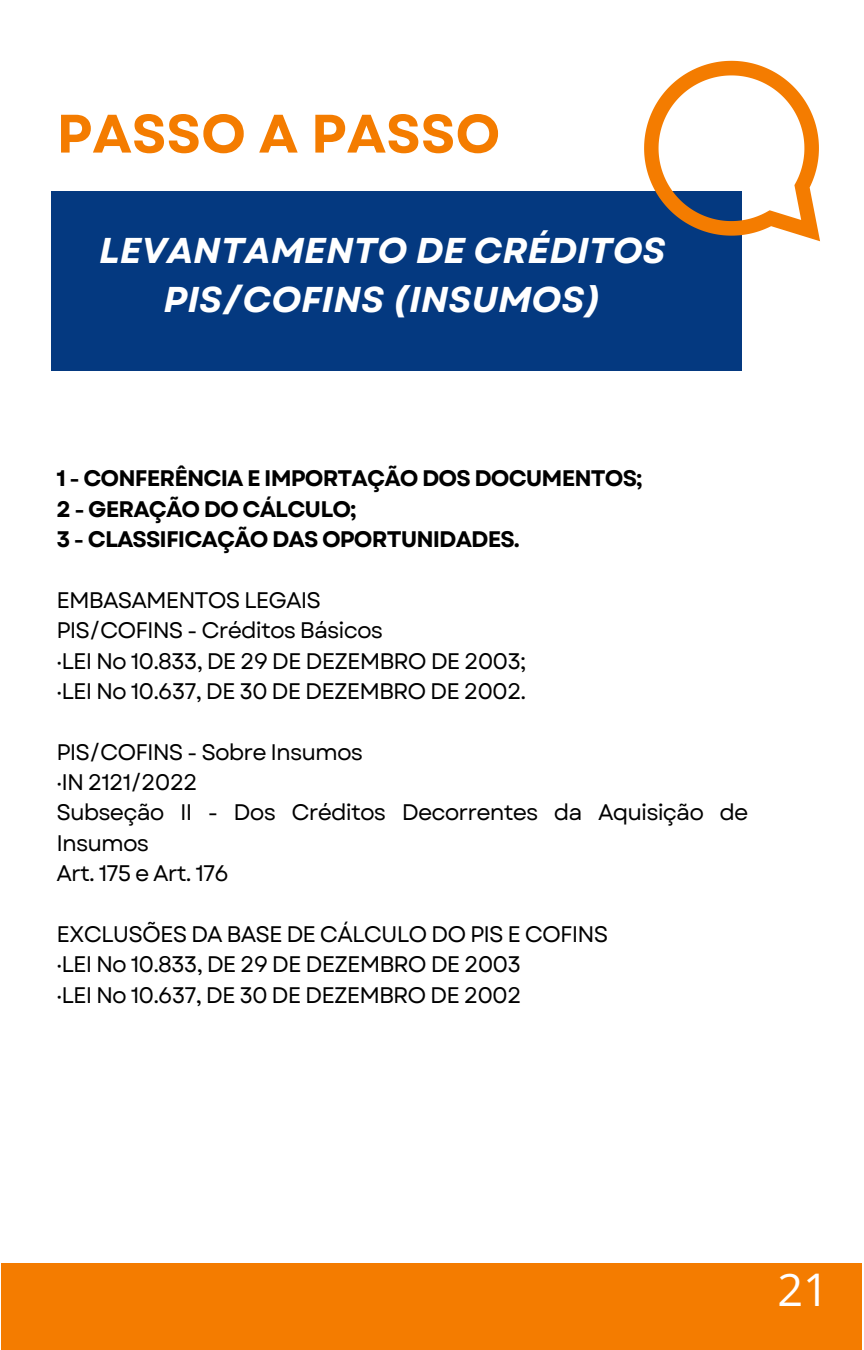
<style>
.page{position:relative;width:864px;height:1350px;background:#fff}
.page>*{position:absolute;margin:0;border:0;box-sizing:border-box;transform-origin:0 0}
.t1{font:700 54px "Garet";color:#f47c00}
.t2{font:45px "Open Sans";color:#fff}
.t3{font:italic 700 35.77px/49.1px "Garet";color:#fff;text-align:center}
.t4{font:22.5px/30.4px "Garet";letter-spacing:-.04em;color:#000}
.t5{font:700 22.5px/30.4px "Garet";letter-spacing:-.04em;color:#000}
</style>
<div class="page">
<div style="left:2px;top:1264px;width:860px;height:86px;background:#f47c00"></div>
<div style="left:51px;top:191px;width:691px;height:180px;background:#043980"></div>
<svg style="left:644px;top:61px;width:176px;height:180px"></svg>
<h1 class="t1" style="left:56px;top:95px;width:445px">PASSO A PASSO</h1>
<p class="t3" style="left:99px;top:226px;width:568px">LEVANTAMENTO DE CRÉDITOS<br>PIS/COFINS (INSUMOS)</p>
<h3 class="t5" style="left:56px;top:463px;width:588px">1 - CONFERÊNCIA E IMPORTAÇÃO DOS DOCUMENTOS;<br>2 - GERAÇÃO DO CÁLCULO;<br>3 - CLASSIFICAÇÃO DAS OPORTUNIDADES.</h3>
<h4 class="t4" style="left:56px;top:585px;width:266px">EMBASAMENTOS LEGAIS</h4>
<p class="t4" style="left:56px;top:615px;width:328px">PIS/COFINS - Créditos Básicos</p>
<p class="t4" style="left:56px;top:646px;width:471px">·LEI No 10.833, DE 29 DE DEZEMBRO DE 2003;</p>
<p class="t4" style="left:56px;top:676px;width:471px">·LEI No 10.637, DE 30 DE DEZEMBRO DE 2002.</p>
<p class="t4" style="left:56px;top:737px;width:308px">PIS/COFINS - Sobre Insumos</p>
<p class="t4" style="left:56px;top:767px;width:143px">·IN 2121/2022</p>
<p class="t4" style="left:56px;top:798px;width:694px">Subseção II - Dos Créditos Decorrentes da Aquisição de<br>Insumos</p>
<p class="t4" style="left:56px;top:858px;width:174px">Art. 175 e Art. 176</p>
<p class="t4" style="left:56px;top:919px;width:553px">EXCLUSÕES DA BASE DE CÁLCULO DO PIS E COFINS</p>
<p class="t4" style="left:56px;top:949px;width:466px">·LEI No 10.833, DE 29 DE DEZEMBRO DE 2003</p>
<p class="t4" style="left:56px;top:980px;width:466px">·LEI No 10.637, DE 30 DE DEZEMBRO DE 2002</p>
<h2 class="t2" style="left:778px;top:1258px;width:53px">21</h2>
</div>
